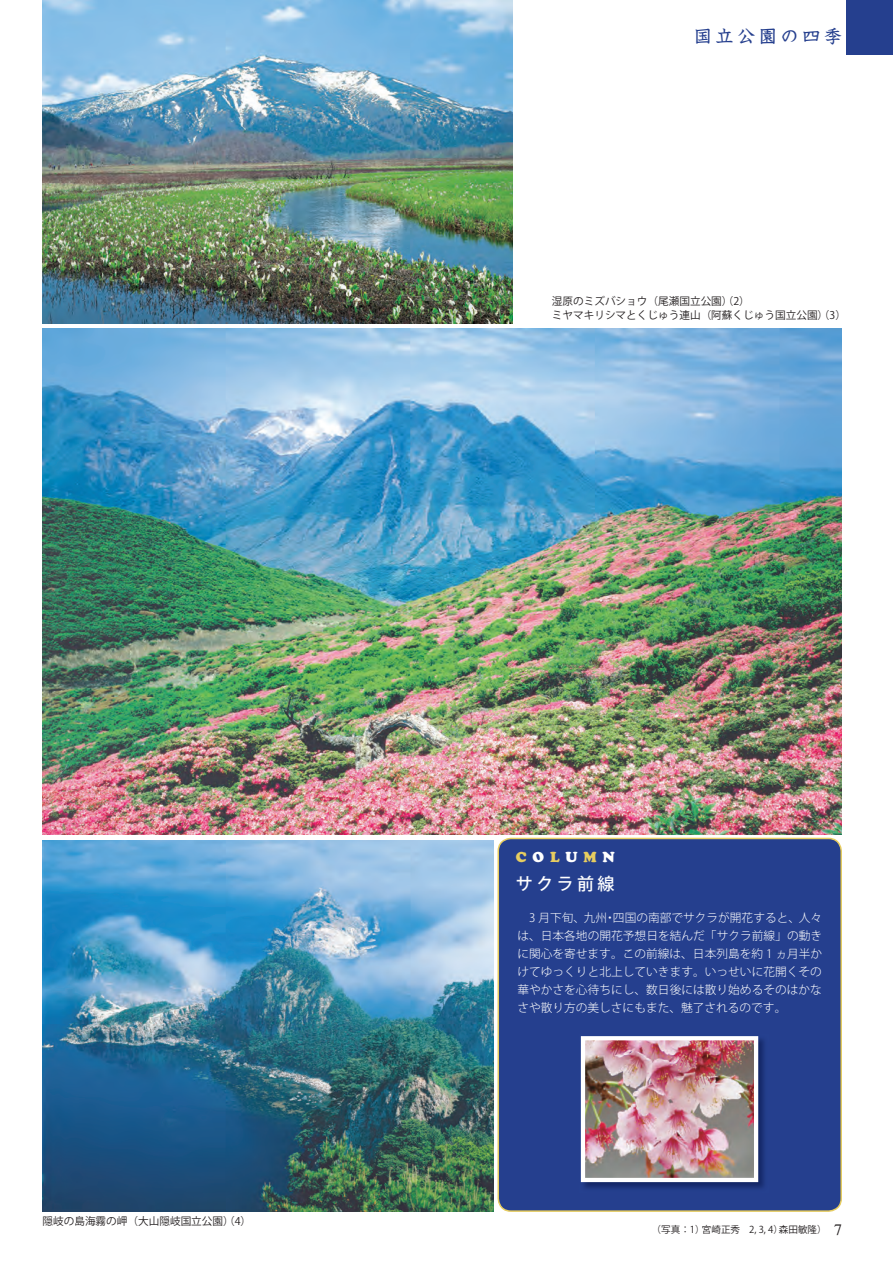
<style>
.page{position:relative;width:893px;height:1263px;background:#fff}
.page>*{position:absolute;margin:0;border:0;box-sizing:border-box;transform-origin:0 0}
.t1{font:18px "Kyoka ICA Pro Medium 90 msp RKSJ H";letter-spacing:.2em;color:#253f8e}
.t2{font:16.95px "Koz Go Pro Medium 90 msp RKSJ H";letter-spacing:.2em;color:#fff}
.t3{font:15.9px "Times";color:#231f20}
.t4{font:900 14.85px "Cooper";letter-spacing:.4em;color:#e7cd60}
.t5{font:11.7px/18px "Koz Go Pro Light 90 msp RKSJ H";color:#fff;text-align:justify}
.t6{font:10.65px/13.8px "Koz Go Pro Regular 90 msp RKSJ H";color:#231f20}
.t7{font:9.6px "Koz Go Pro Regular 90 msp RKSJ H";color:#231f20}
.s1{color:#fff}
</style>
<div class="page">
<div style="left:498px;top:838px;width:343px;height:373px;background:#253f8e;border-radius:13px"></div>
<div style="left:497px;top:838px;width:345px;height:374px;border:2px solid #e7cd60;border-radius:13px"></div>
<img style="left:42px;top:0;width:470px;height:323px">
<div style="left:846px;top:0;width:47px;height:54px;background:#253f8e"></div>
<img style="left:42px;top:841px;width:451px;height:370px">
<img style="left:42px;top:329px;width:800px;height:506px">
<img style="left:580px;top:1036px;width:185px;height:153px">
<img style="left:586px;top:1041px;width:167px;height:136px">
<div style="left:581px;top:1036px;width:177px;height:146px;border:4px solid #fff"></div>
<p class="t6" style="left:42px;top:1216px;width:210px">隠岐の島海霧の岬（大山隠岐国立公園）（4）</p>
<h1 class="t1" style="left:694px;top:29px;width:150px">国立公園の四季</h1>
<p class="t6" style="left:552px;top:296px;width:296px">湿原のミズバショウ（尾瀬国立公園）（2）<br>ミヤマキリシマとくじゅう連山（阿蘇くじゅう国立公園）（3）</p>
<p class="t4" style="left:516px;top:848px;width:100px">C<span class="s1">O</span>L<span class="s1">U</span>M<span class="s1">N</span></p>
<h2 class="t2" style="left:516px;top:877px;width:100px">サクラ前線</h2>
<p class="t5" style="left:517px;top:910px;width:306px">　3 月下旬、九州・四国の南部でサクラが開花すると、人々は、日本各地の開花予想日を結んだ「サクラ前線」の動きに関心を寄せます。この前線は、日本列島を約 1 ヵ月半かけてゆっくりと北上していきます。いっせいに花開くその華やかさを心待ちにし、数日後には散り始めるそのはかなさや散り方の美しさにもまた、魅了されるのです。</p>
<p class="t7" style="left:652px;top:1226px;width:177px">（写真：1）宮崎正秀 2, 3, 4）森田敏隆）</p>
<h3 class="t3" style="left:834px;top:1224px;width:9px">7</h3>
</div>
